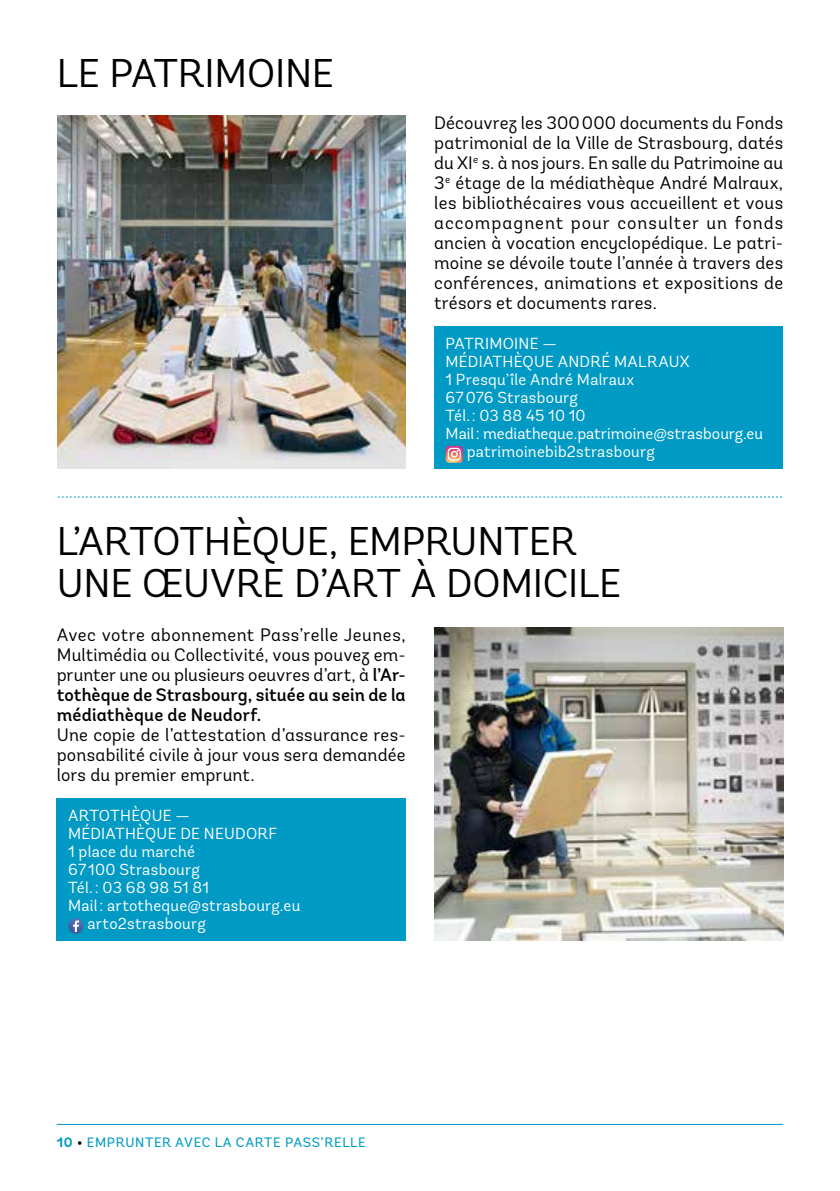
<style>
.page{position:relative;width:840px;height:1191px;background:#fff}
.page>*{position:absolute;margin:0;border:0;box-sizing:border-box;transform-origin:0 0}
.t1{font:40px/42px "Andes";letter-spacing:-.005em;color:#000}
.t2{font:18px/20px "Andes";letter-spacing:.01em;color:#000;text-align:justify}
.t3{font:16px "Andes";letter-spacing:.015em;color:#fff}
.t4{font:13.6px "Andes";letter-spacing:.05em;color:#009ac4}
.s1{font-weight:500}
.s2{font-weight:700}
.s3{font-weight:700;color:#000}
</style>
<div class="page">
<img style="left:434px;top:627px;width:348px;height:313px">
<hr style="left:57px;top:1124px;width:725px;height:1px;background:#009ac4">
<svg style="left:58px;top:496px;width:723px;height:1px"></svg>
<div style="left:434px;top:326px;width:347px;height:142px;background:#009ac4"></div>
<svg style="left:445px;top:446px;width:17px;height:17px"></svg>
<div style="left:57px;top:798px;width:348px;height:142px;background:#009ac4"></div>
<svg style="left:68px;top:918px;width:16px;height:15px"></svg>
<img style="left:58px;top:115px;width:347px;height:353px">
<h1 class="t1" style="left:57px;top:52px;width:279px">LE PATRIMOINE</h1>
<p class="t2" style="left:434px;top:112px;width:350px">Découvrez les 300000 documents du Fonds patrimonial de la Ville de Strasbourg, datés du XI<sup>e</sup> s. à nos jours. En salle du Patrimoine au 3<sup>e</sup> étage de la médiathèque André Malraux, les bibliothécaires vous accueillent et vous accompagnent pour consulter un fonds ancien à vocation encyclopédique. Le patri&shy;moine se dévoile toute l’année à travers des conférences, animations et expositions de trésors et documents rares.</p>
<p class="t3" style="left:445px;top:334px;width:113px">PATRIMOINE —</p>
<p class="t3" style="left:445px;top:352px;width:245px">MÉDIATHÈQUE ANDRÉ MALRAUX</p>
<p class="t3" style="left:445px;top:370px;width:190px">1 Presqu’île André Malraux</p>
<p class="t3" style="left:445px;top:388px;width:133px">67076 Strasbourg</p>
<p class="t3" style="left:445px;top:406px;width:142px">Tél.: 03 88 45 10 10</p>
<p class="t3" style="left:445px;top:424px;width:319px">Mail: mediatheque.patrimoine@strasbourg.eu</p>
<p class="t3" style="left:466px;top:442px;width:189px">patrimoinebib2strasbourg</p>
<h1 class="t1" style="left:57px;top:520px;width:565px">L’ARTOTHÈQUE, EMPRUNTER<br>UNE ŒUVRE D’ART À DOMICILE</h1>
<p class="t2" style="left:57px;top:625px;width:350px">Avec votre abonnement Pass’relle Jeunes, Multimédia ou Collectivité, vous pouvez em&shy;prunter une ou plusieurs oeuvres d’art, à <span class="s1">l’Ar&shy;tothèque de Strasbourg, située au sein de la médiathèque de Neudorf.</span></p>
<p class="t2" style="left:57px;top:724px;width:350px">Une copie de l’attestation d’assurance res&shy;ponsabilité civile à jour vous sera demandée lors du premier emprunt.</p>
<p class="t3" style="left:68px;top:806px;width:123px">ARTOTHÈQUE —</p>
<p class="t3" style="left:68px;top:824px;width:210px">MÉDIATHÈQUE DE NEUDORF</p>
<p class="t3" style="left:68px;top:842px;width:128px">1 place du marché</p>
<p class="t3" style="left:68px;top:860px;width:133px">67100 Strasbourg</p>
<p class="t3" style="left:68px;top:878px;width:142px">Tél.: 03 68 98 51 81</p>
<p class="t3" style="left:68px;top:896px;width:234px">Mail: artotheque@strasbourg.eu</p>
<p class="t3" style="left:87px;top:914px;width:120px">arto2strasbourg</p>
<p class="t4" style="left:57px;top:1134px;width:310px"><span class="s2">10</span> <span class="s3">•</span> EMPRUNTER AVEC LA CARTE PASS’RELLE</p>
</div>
